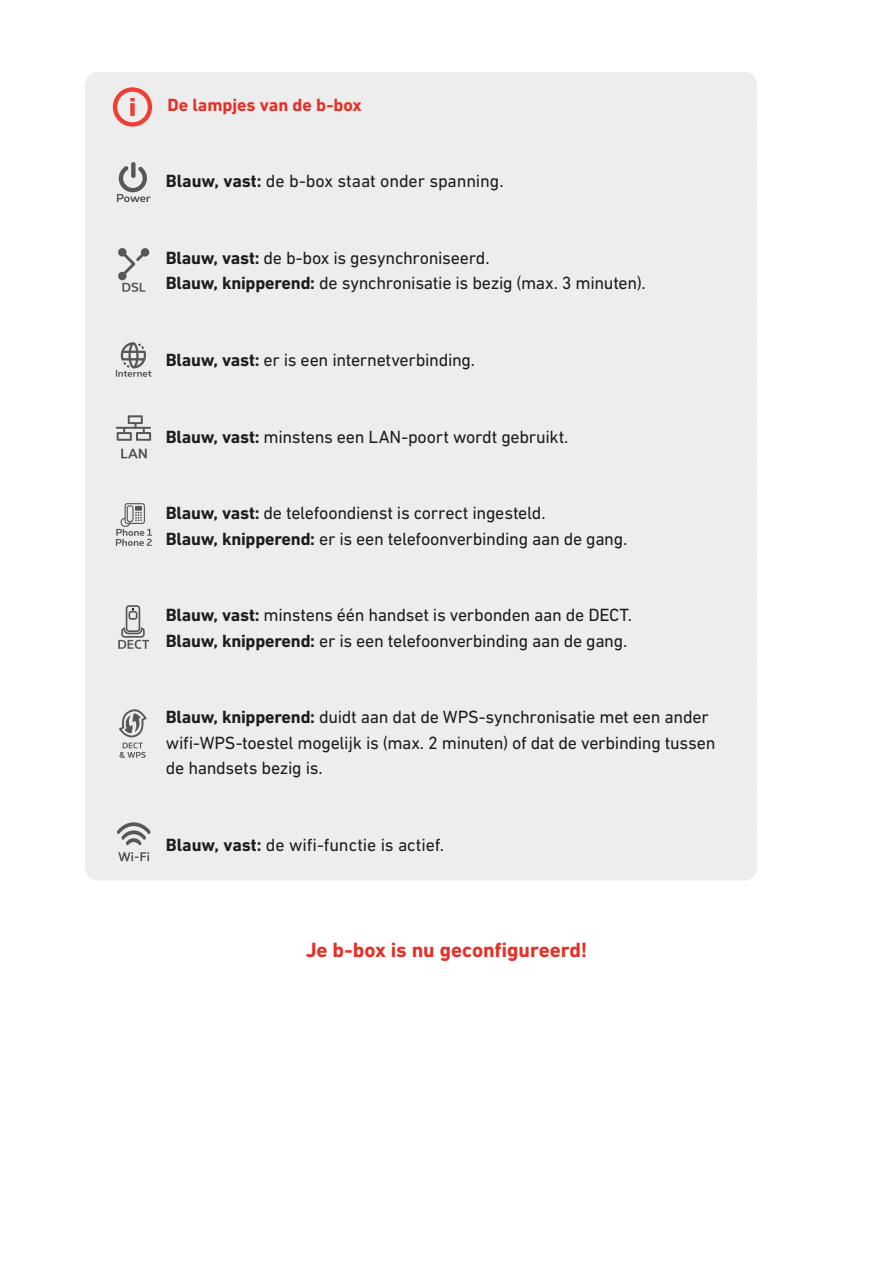
<style>
.page{position:relative;width:893px;height:1263px;background:#fff}
.page>*{position:absolute;margin:0;border:0;box-sizing:border-box;transform-origin:0 0}
.t1{font:700 21px "DIN Next LT Pro";letter-spacing:-.005em;color:#e63027}
.t2{font:18px/25.5px "DIN Next LT Pro";letter-spacing:-.015em;color:#1d1d1b}
.t3{font:700 18px "DIN Next LT Pro";letter-spacing:-.005em;color:#e63027}
.s1{font-weight:700}
</style>
<div class="page">
<div style="left:85px;top:72px;width:672px;height:69px;background:#ededed;border-radius:13px"></div>
<div style="left:85px;top:110px;width:672px;height:69px;background:#ededed;border-radius:13px"></div>
<div style="left:85px;top:148px;width:672px;height:69px;background:#ededed;border-radius:13px"></div>
<div style="left:85px;top:187px;width:672px;height:69px;background:#ededed;border-radius:13px"></div>
<div style="left:85px;top:225px;width:672px;height:94px;background:#ededed;border-radius:13px"></div>
<div style="left:85px;top:289px;width:672px;height:69px;background:#ededed;border-radius:13px"></div>
<div style="left:85px;top:327px;width:672px;height:69px;background:#ededed;border-radius:13px"></div>
<div style="left:85px;top:365px;width:672px;height:69px;background:#ededed;border-radius:13px"></div>
<div style="left:85px;top:403px;width:672px;height:69px;background:#ededed;border-radius:13px"></div>
<div style="left:85px;top:442px;width:672px;height:69px;background:#ededed;border-radius:13px"></div>
<div style="left:85px;top:480px;width:672px;height:94px;background:#ededed;border-radius:13px"></div>
<div style="left:85px;top:544px;width:672px;height:69px;background:#ededed;border-radius:13px"></div>
<div style="left:85px;top:582px;width:672px;height:94px;background:#ededed;border-radius:13px"></div>
<div style="left:85px;top:646px;width:672px;height:69px;background:#ededed;border-radius:13px"></div>
<div style="left:85px;top:684px;width:672px;height:120px;background:#ededed;border-radius:13px"></div>
<div style="left:85px;top:773px;width:672px;height:69px;background:#ededed;border-radius:13px"></div>
<div style="left:85px;top:811px;width:672px;height:70px;background:#ededed;border-radius:13px"></div>
<svg style="left:113px;top:87px;width:39px;height:40px"></svg>
<svg style="left:117px;top:166px;width:33px;height:36px"></svg>
<div style="left:131px;top:162px;width:5px;height:16px;background:#575756;border-radius:2px"></div>
<svg style="left:118px;top:248px;width:31px;height:44px"></svg>
<svg style="left:116px;top:342px;width:35px;height:35px"></svg>
<hr style="left:116px;top:427px;width:35px;height:2px;background:#575756">
<svg style="left:117px;top:415px;width:34px;height:26px"></svg>
<svg style="left:121px;top:449px;width:26px;height:9px"></svg>
<svg style="left:116px;top:503px;width:36px;height:43px"></svg>
<svg style="left:118px;top:605px;width:31px;height:44px"></svg>
<svg style="left:119px;top:709px;width:28px;height:49px"></svg>
<svg style="left:117px;top:822px;width:33px;height:23px"></svg>
<svg style="left:118px;top:852px;width:31px;height:9px"></svg>
<p class="t3" style="left:167px;top:94px;width:196px">De lampjes van de b-box</p>
<p class="t2" style="left:166px;top:168px;width:339px"><span class="s1">Blauw, vast:</span> de b-box staat onder spanning.</p>
<p class="t2" style="left:166px;top:245px;width:481px"><span class="s1">Blauw, vast:</span> de b-box is gesynchroniseerd.<br><span class="s1">Blauw, knipperend:</span> de synchronisatie is bezig (max. 3 minuten).</p>
<p class="t2" style="left:166px;top:347px;width:311px"><span class="s1">Blauw, vast:</span> er is een internetverbinding.</p>
<p class="t2" style="left:166px;top:423px;width:404px"><span class="s1">Blauw, vast:</span> minstens een LAN-poort wordt gebruikt.</p>
<p class="t2" style="left:166px;top:500px;width:463px"><span class="s1">Blauw, vast:</span> de telefoondienst is correct ingesteld.<br><span class="s1">Blauw, knipperend:</span> er is een telefoonverbinding aan de gang.</p>
<p class="t2" style="left:166px;top:602px;width:468px"><span class="s1">Blauw, vast:</span> minstens één handset is verbonden aan de DECT.<br><span class="s1">Blauw, knipperend:</span> er is een telefoonverbinding aan de gang.</p>
<p class="t2" style="left:166px;top:704px;width:551px"><span class="s1">Blauw, knipperend:</span> duidt aan dat de WPS-synchronisatie met een ander wifi-WPS-toestel mogelijk is (max. 2 minuten) of dat de verbinding tussen de handsets bezig is.</p>
<p class="t2" style="left:166px;top:831px;width:280px"><span class="s1">Blauw, vast:</span> de wifi-functie is actief.</p>
<p class="t1" style="left:306px;top:937px;width:283px">Je b-box is nu geconfigureerd!</p>
</div>
